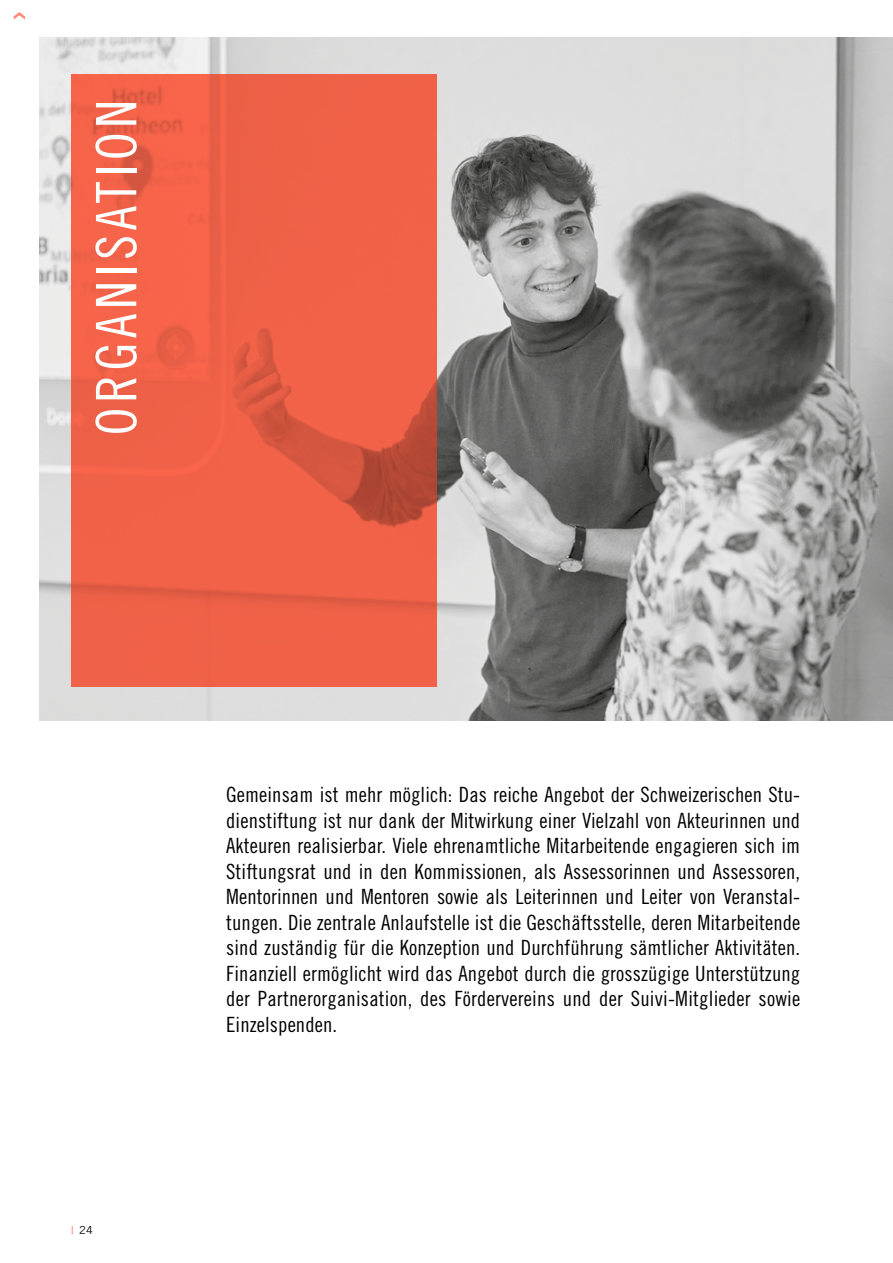
<style>
.page{position:relative;width:893px;height:1263px;background:#fff}
.page>*{position:absolute;margin:0;border:0;box-sizing:border-box;transform-origin:0 0}
.t1{font:55.8px "Trade Gothic Cond Eighteen";letter-spacing:.08em;color:#fff}
.t2{font:21px/25.5px "Trade Gothic Cond Eighteen";letter-spacing:.01em;color:#000;text-align:justify}
.t3{font:11.1px "Trade Gothic";color:#000}
.s1{font-family:"Trade Gothic Cond Eighteen";color:#ff684d}
</style>
<div class="page">
<img style="left:39px;top:37px;width:854px;height:684px">
<svg style="left:71px;top:74px;width:366px;height:613px;background:#ed6047"></svg>
<h1 class="t1" style="left:83px;top:435px;width:337px;rotate:-90deg">ORGANISATION</h1>
<p class="t3" style="left:71px;top:1224px;width:23px"><span class="s1">|</span> 24</p>
<p class="t2" style="left:226px;top:782px;width:576px">Gemeinsam ist mehr möglich: Das reiche Angebot der Schweizerischen Stu&shy;dienstiftung ist nur dank der Mitwirkung einer Vielzahl von Akteurinnen und Akteuren realisierbar. Viele ehrenamtliche Mitarbeitende engagieren sich im Stiftungsrat und in den Kommissionen, als Assessorinnen und Assessoren, Mentorinnen und Mentoren sowie als Leiterinnen und Leiter von Veranstal&shy;tungen. Die zentrale Anlaufstelle ist die Geschäftsstelle, deren Mitarbeitende sind zuständig für die Konzeption und Durchführung sämtlicher Aktivitäten.<br>Finanziell ermöglicht wird das Angebot durch die grosszügige Unterstützung der Partnerorganisation, des Fördervereins und der Suivi-Mitglieder sowie Einzelspenden.</p>
</div>
